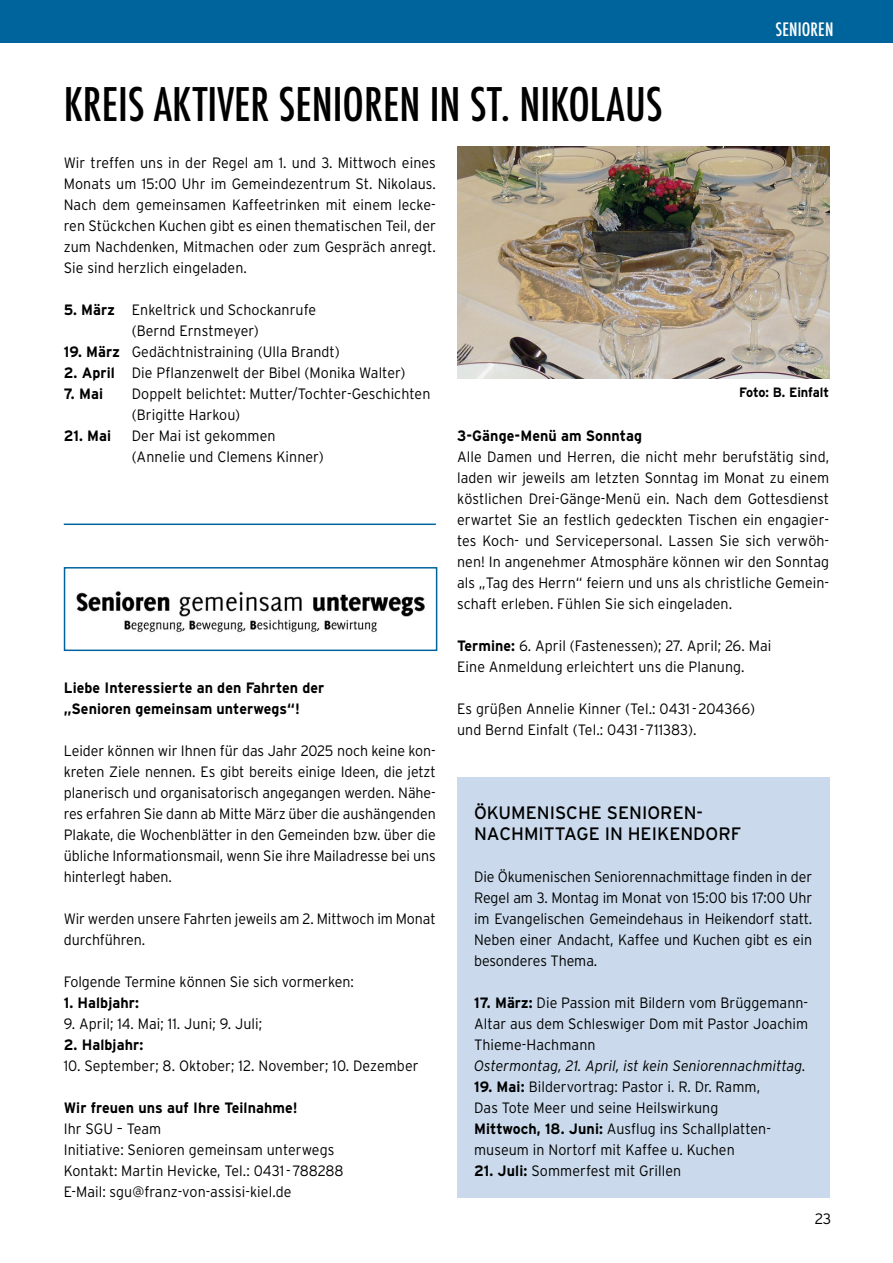
<style>
.page{position:relative;width:893px;height:1263px;background:#fff}
.page>*{position:absolute;margin:0;border:0;box-sizing:border-box;transform-origin:0 0}
._01_Titel_groß{font:500 condensed 45px "Futura";color:#000}
._01_Titel_ganz_klein{font:18px/21px "Interstate";color:#000}
._00_Titel_im_Balken{font:500 condensed 18px "Futura";letter-spacing:.01em;color:#fff}
._02_Text_Grundlinienraster_Block{font:300 15px/21px "Interstate";letter-spacing:-.005em;color:#000;text-align:justify;scale:.95 1}
._02_Text_Grundlinienraster_linksbündig{font:300 15px/21px "Interstate";letter-spacing:.005em;color:#000;scale:.95 1}
._02_Text_Grundlinienraster_Block_Aufzählu{font:300 15px/21px "Interstate";letter-spacing:.005em;color:#000;scale:.95 1}
._02_Text_Grundlinienraster_linksbündig-2{font:700 15px/21px "Interstate";letter-spacing:.005em;color:#000;scale:.95 1}
._02_Text_Grundlinienraster_linksbündig-3{font:italic 300 15px "Interstate";letter-spacing:.005em;color:#000;scale:.95 1}
._02_Text_Grundlinienraster_Block-2{font:700 15px "Interstate";letter-spacing:.005em;color:#000;scale:.95 1}
._02_Text_Grundlinienraster_Block_Aufzählu-2{font:700 15px "Interstate";letter-spacing:.005em;color:#000;scale:.95 1}
._02_Text_Grundlinienraster_Block-3{font:300 15px "Interstate";letter-spacing:-.005em;color:#000}
._03_Bildunterschrift{font:700 13.5px "Interstate";letter-spacing:-.005em;color:#000;scale:.95 1}
.s1{font-weight:700}
</style>
<div class="page">
<div style="left:0;top:0;width:893px;height:43px;background:#00649c"></div>
<img style="left:457px;top:147px;width:372px;height:231px">
<img style="left:76px;top:591px;width:349px;height:42px">
<div style="left:64px;top:567px;width:373px;height:84px;border:2px solid #00649c"></div>
<hr style="left:64px;top:523px;width:372px;height:2px;background:#00649c">
<div style="left:457px;top:777px;width:372px;height:420px;background:#cadaec"></div>
<p class="_00_Titel_im_Balken" style="left:775px;top:18px;width:59px">SENIOREN</p>
<p class="_01_Titel_groß" style="left:64px;top:76px;width:600px">KREIS AKTIVER SENIOREN IN ST. NIKOLAUS</p>
<p class="_02_Text_Grundlinienraster_Block" style="left:64px;top:152px;width:393px">Wir treffen uns in der Regel am 1. und 3. Mittwoch eines Monats um 15:00 Uhr im Gemeindezentrum St. Nikolaus.<br>Nach dem gemeinsamen Kaffeetrinken mit einem lecke&shy;ren Stückchen Kuchen gibt es einen thematischen Teil, der zum Nachdenken, Mitmachen oder zum Gespräch anregt.<br>Sie sind herzlich eingeladen.</p>
<p class="_02_Text_Grundlinienraster_Block_Aufzählu" style="left:64px;top:299px;width:267px"><span class="s1">5. März</span> Enkeltrick und Schockanrufe</p>
<p class="_02_Text_Grundlinienraster_Block_Aufzählu" style="left:132px;top:320px;width:135px">(Bernd Ernstmeyer)</p>
<p class="_02_Text_Grundlinienraster_Block_Aufzählu" style="left:64px;top:341px;width:292px"><span class="s1">19. März</span> Gedächtnistraining (Ulla Brandt)</p>
<p class="_02_Text_Grundlinienraster_Block_Aufzählu" style="left:64px;top:362px;width:361px"><span class="s1">2. April</span> Die Pflanzenwelt der Bibel (Monika Walter)</p>
<p class="_02_Text_Grundlinienraster_Block_Aufzählu-2" style="left:64px;top:385px;width:43px">7. Mai</p>
<p class="_02_Text_Grundlinienraster_Block_Aufzählu" style="left:132px;top:383px;width:316px">Doppelt belichtet: Mutter/Tochter-Geschichten (Brigitte Harkou)</p>
<p class="_02_Text_Grundlinienraster_Block_Aufzählu-2" style="left:64px;top:427px;width:51px">21. Mai</p>
<p class="_02_Text_Grundlinienraster_Block_Aufzählu" style="left:132px;top:425px;width:153px">Der Mai ist gekommen</p>
<p class="_02_Text_Grundlinienraster_Block_Aufzählu" style="left:132px;top:446px;width:203px">(Annelie und Clemens Kinner)</p>
<p class="_03_Bildunterschrift" style="left:739px;top:385px;width:96px">Foto: B. Einfalt</p>
<p class="_02_Text_Grundlinienraster_Block-2" style="left:457px;top:427px;width:196px">3-Gänge-Menü am Sonntag</p>
<p class="_02_Text_Grundlinienraster_Block" style="left:457px;top:446px;width:393px">Alle Damen und Herren, die nicht mehr berufstätig sind, laden wir jeweils am letzten Sonntag im Monat zu einem köstlichen Drei-Gänge-Menü ein. Nach dem Gottesdienst erwartet Sie an festlich gedeckten Tischen ein engagier&shy;tes Koch- und Servicepersonal. Lassen Sie sich verwöh&shy;nen! In angenehmer Atmosphäre können wir den Sonntag als „Tag des Herrn“ feiern und uns als christliche Gemein&shy;schaft erleben. Fühlen Sie sich eingeladen.</p>
<p class="_02_Text_Grundlinienraster_Block" style="left:457px;top:635px;width:332px"><span class="s1">Termine:</span> 6. April (Fastenessen); 27. April; 26. Mai</p>
<p class="_02_Text_Grundlinienraster_Block" style="left:457px;top:656px;width:304px">Eine Anmeldung erleichtert uns die Planung.</p>
<p class="_02_Text_Grundlinienraster_Block" style="left:457px;top:698px;width:315px">Es grüßen Annelie Kinner (Tel.: 0431-204366)</p>
<p class="_02_Text_Grundlinienraster_Block" style="left:457px;top:719px;width:254px">und Bernd Einfalt (Tel.: 0431-711383).</p>
<p class="_02_Text_Grundlinienraster_linksbündig-2" style="left:64px;top:677px;width:276px">Liebe Interessierte an den Fahrten der „Senioren gemeinsam unterwegs“!</p>
<p class="_02_Text_Grundlinienraster_Block" style="left:64px;top:740px;width:393px">Leider können wir Ihnen für das Jahr 2025 noch keine kon&shy;kreten Ziele nennen. Es gibt bereits einige Ideen, die jetzt planerisch und organisatorisch angegangen werden. Nähe&shy;res erfahren Sie dann ab Mitte März über die aushängenden Plakate, die Wochenblätter in den Gemeinden bzw. über die übliche Informationsmail, wenn Sie ihre Mailadresse bei uns hinterlegt haben.</p>
<p class="_02_Text_Grundlinienraster_Block" style="left:64px;top:908px;width:393px">Wir werden unsere Fahrten jeweils am 2. Mittwoch im Monat durchführen.</p>
<p class="_02_Text_Grundlinienraster_Block" style="left:64px;top:971px;width:307px">Folgende Termine können Sie sich vormerken:</p>
<p class="_02_Text_Grundlinienraster_linksbündig-2" style="left:64px;top:992px;width:81px">1. Halbjahr:</p>
<p class="_02_Text_Grundlinienraster_linksbündig" style="left:64px;top:1013px;width:210px">9. April; 14. Mai; 11. Juni; 9. Juli;</p>
<p class="_02_Text_Grundlinienraster_linksbündig-2" style="left:64px;top:1034px;width:85px">2. Halbjahr:</p>
<p class="_02_Text_Grundlinienraster_linksbündig" style="left:64px;top:1055px;width:375px">10. September; 8. Oktober; 12. November; 10. Dezember</p>
<p class="_02_Text_Grundlinienraster_linksbündig-2" style="left:64px;top:1097px;width:248px">Wir freuen uns auf Ihre Teilnahme!</p>
<p class="_02_Text_Grundlinienraster_linksbündig" style="left:64px;top:1118px;width:104px">Ihr SGU – Team</p>
<p class="_02_Text_Grundlinienraster_linksbündig" style="left:64px;top:1139px;width:286px">Initiative: Senioren gemeinsam unterwegs</p>
<p class="_02_Text_Grundlinienraster_linksbündig" style="left:64px;top:1160px;width:296px">Kontakt: Martin Hevicke, Tel.: 0431-788288<br>E-Mail: sgu@franz-von-assisi-kiel.de</p>
<p class="_01_Titel_ganz_klein" style="left:474px;top:802px;width:269px">ÖKUMENISCHE SENIOREN-<br>NACHMITTAGE IN HEIKENDORF</p>
<p class="_02_Text_Grundlinienraster_Block" style="left:474px;top:866px;width:357px">Die Ökumenischen Seniorennachmittage finden in der Regel am 3. Montag im Monat von 15:00 bis 17:00 Uhr im Evangelischen Gemeindehaus in Heikendorf statt.<br>Neben einer Andacht, Kaffee und Kuchen gibt es ein besonderes Thema.</p>
<p class="_02_Text_Grundlinienraster_linksbündig" style="left:474px;top:992px;width:353px;text-align:justify"><span class="s1">17. März:</span> Die Passion mit Bildern vom Brüggemann-Altar aus dem Schleswiger Dom mit Pastor Joachim Thieme-Hachmann</p>
<p class="_02_Text_Grundlinienraster_linksbündig-3" style="left:474px;top:1057px;width:351px">Ostermontag, 21. April, ist kein Seniorennachmittag.</p>
<p class="_02_Text_Grundlinienraster_linksbündig" style="left:474px;top:1076px;width:303px"><span class="s1">19. Mai:</span> Bildervortrag: Pastor i. R. Dr. Ramm,<br>Das Tote Meer und seine Heilswirkung</p>
<p class="_02_Text_Grundlinienraster_linksbündig" style="left:474px;top:1118px;width:312px"><span class="s1">Mittwoch, 18. Juni:</span> Ausflug ins Schallplatten&shy;museum in Nortorf mit Kaffee u. Kuchen</p>
<p class="_02_Text_Grundlinienraster_linksbündig" style="left:474px;top:1160px;width:220px"><span class="s1">21. Juli:</span> Sommerfest mit Grillen</p>
<p class="_02_Text_Grundlinienraster_Block-3" style="left:815px;top:1210px;width:18px">23</p>
</div>
